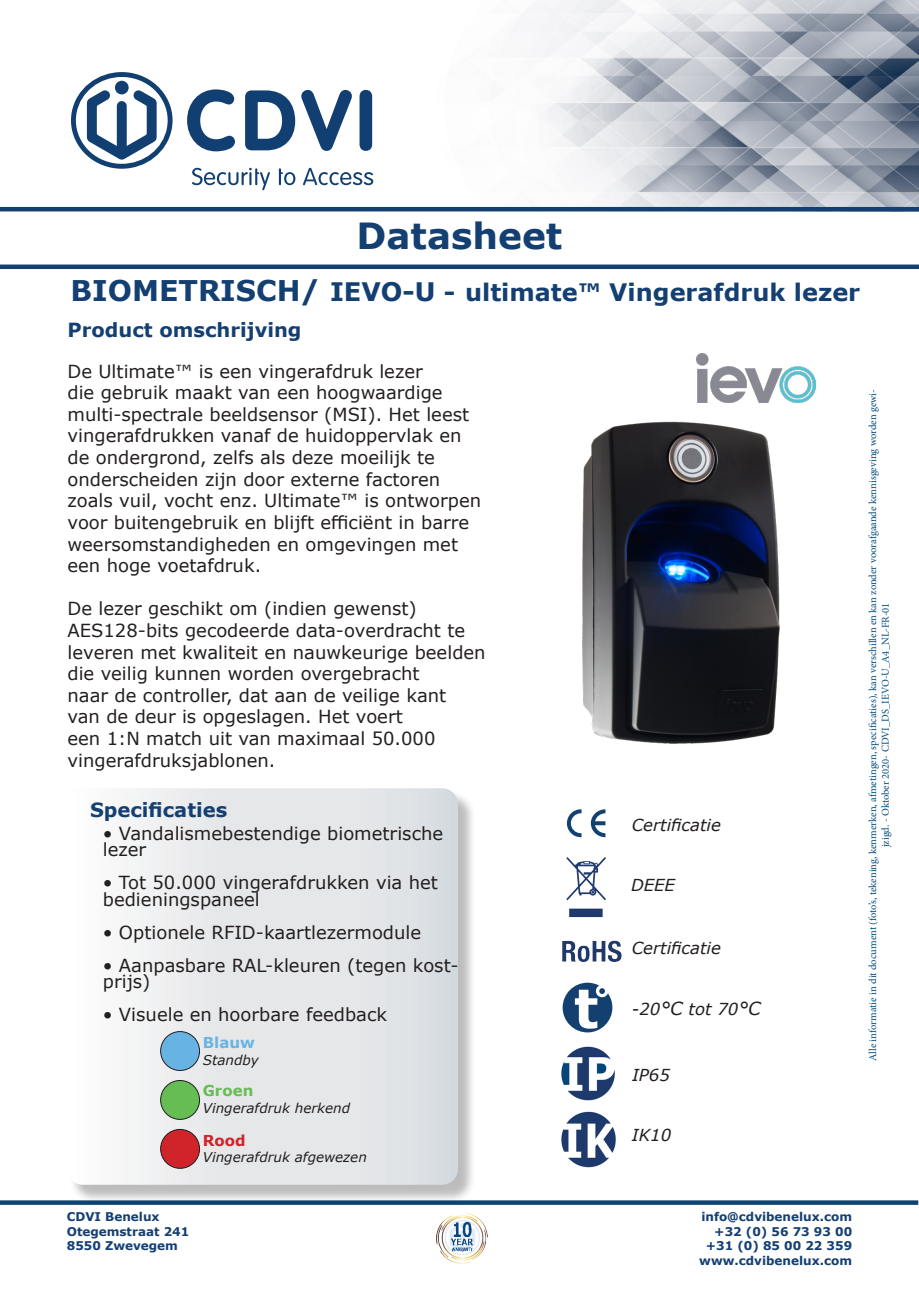
<style>
.page{position:relative;width:919px;height:1289px;background:#fff}
.page>*{position:absolute;margin:0;border:0;box-sizing:border-box;transform-origin:0 0}
.t1{font:700 36px "Verdana";color:#143f72}
.t2{font:700 24px "Verdana";color:#143f72}
.t3{font:700 19.5px "Verdana";color:#143f72}
.t4{font:18px/21.6px "Verdana";color:#231f20}
.t5{font:italic 16.5px "Verdana";color:#231f20}
.t6{font:700 15px "Verdana";color:#68b4e3}
.t7{font:700 15px "Verdana";color:#66bd54}
.t8{font:700 15px "Verdana";color:#d1232a}
.t9{font:italic 13.5px "Verdana";color:#231f20}
.t10{font:700 12px "Verdana";color:#143f72}
.t11{font:10.5px/12.6px "Minion Pro";color:#014d7f;text-align:center}
.s1{font-size:28.5px}
.s2{font-size:25.5px}
.s3{font-size:18px}
</style>
<div class="page">
<img style="left:696px;top:353px;width:119px;height:32px">
<img style="left:349px;top:0;width:569px;height:207px">
<hr style="left:0;top:207px;width:918px;height:4px;background:#143f72">
<div style="left:0;top:264px;width:918px;height:5px;background:#143f71"></div>
<svg style="left:71px;top:72px;width:102px;height:97px"></svg>
<svg style="left:192px;top:168px;width:78px;height:22px"></svg>
<svg style="left:279px;top:168px;width:16px;height:17px"></svg>
<svg style="left:303px;top:168px;width:70px;height:17px"></svg>
<svg style="left:187px;top:89px;width:48px;height:62px"></svg>
<svg style="left:245px;top:90px;width:50px;height:60px"></svg>
<svg style="left:301px;top:90px;width:51px;height:61px"></svg>
<div style="left:359px;top:90px;width:13px;height:61px;background:#113f71;border-radius:6px"></div>
<svg style="left:0;top:1200px;width:918px;height:4px;background:#21517c"></svg>
<img style="left:436px;top:1213px;width:52px;height:51px">
<div style="left:69px;top:790px;width:407px;height:413px;background:#231f20;opacity:.3"></div>
<svg style="left:69px;top:788px;width:389px;height:396px"></svg>
<svg style="left:590px;top:809px;width:15px;height:28px"></svg>
<svg style="left:567px;top:809px;width:14px;height:28px"></svg>
<svg style="left:566px;top:857px;width:40px;height:60px"></svg>
<img style="left:562px;top:940px;width:60px;height:22px">
<svg style="left:562px;top:982px;width:50px;height:50px"></svg>
<img style="left:561px;top:1046px;width:54px;height:55px">
<img style="left:582px;top:385px;width:234px;height:359px">
<img style="left:561px;top:1111px;width:55px;height:57px">
<div style="left:161px;top:1031px;width:38px;height:39px;background:#67b4e4;border-radius:50%"></div>
<div style="left:160px;top:1031px;width:40px;height:39px;border:1px solid #231f20;border-radius:50%"></div>
<div style="left:161px;top:1080px;width:38px;height:39px;background:#66bd54;border-radius:50%"></div>
<div style="left:160px;top:1080px;width:40px;height:39px;border:1px solid #231f20;border-radius:50%"></div>
<div style="left:161px;top:1129px;width:38px;height:39px;background:#d1232a;border-radius:50%"></div>
<div style="left:160px;top:1128px;width:40px;height:40px;border:1px solid #231f20;border-radius:50%"></div>
<p class="t1" style="left:356px;top:211px;width:207px">Datasheet</p>
<p class="t2" style="left:70px;top:276px;width:791px"><span class="s1">BIOMETRISCH/</span> <span class="s2">IEVO-U</span> - ultimate™ Vingerafdruk lezer</p>
<p class="t3" style="left:67px;top:316px;width:235px">Product omschrijving</p>
<p class="t4" style="left:67px;top:360px;width:415px">De Ultimate™ is een vingerafdruk lezer<br>die gebruik maakt van een hoogwaardige multi-spectrale beeldsensor (MSI). Het leest vingerafdrukken vanaf de huidoppervlak en de ondergrond, zelfs als deze moeilijk te onderscheiden zijn door externe factoren zoals vuil, vocht enz. Ultimate™ is ontworpen voor buitengebruik en blijft efficiënt in barre weersomstandigheden en omgevingen met een hoge voetafdruk.</p>
<p class="t4" style="left:67px;top:598px;width:419px">De lezer geschikt om (indien gewenst)<br>AES128-bits gecodeerde data-overdracht te leveren met kwaliteit en nauwkeurige beelden die veilig kunnen worden overgebracht<br>naar de controller, dat aan de veilige kant<br>van de deur is opgeslagen. Het voert<br>een 1:N match uit van maximaal 50.000 vingerafdruksjablonen.</p>
<p class="t3" style="left:90px;top:795px;width:139px">Specificaties</p>
<p class="t4" style="left:103px;top:824px;width:342px;line-height:16.5px">• Vandalismebestendige biometrische lezer</p>
<p class="t4" style="left:103px;top:874px;width:336px;line-height:16.5px">• Tot 50.000 vingerafdrukken via het bedieningspaneel</p>
<p class="t4" style="left:103px;top:921px;width:320px">• Optionele RFID-kaartlezermodule</p>
<p class="t4" style="left:103px;top:956px;width:357px;line-height:16.5px">• Aanpasbare RAL-kleuren (tegen kost&shy;prijs)</p>
<p class="t4" style="left:103px;top:1003px;width:286px">• Visuele en hoorbare feedback</p>
<p class="t6" style="left:203px;top:1032px;width:53px">Blauw</p>
<p class="t9" style="left:203px;top:1050px;width:58px">Standby</p>
<p class="t7" style="left:203px;top:1080px;width:52px">Groen</p>
<p class="t9" style="left:203px;top:1098px;width:149px">Vingerafdruk herkend</p>
<p class="t8" style="left:203px;top:1129px;width:44px">Rood</p>
<p class="t9" style="left:203px;top:1148px;width:166px">Vingerafdruk afgewezen</p>
<p class="t5" style="left:631px;top:814px;width:91px">Certificatie</p>
<p class="t5" style="left:631px;top:874px;width:45px">DEEE</p>
<p class="t5" style="left:631px;top:936px;width:91px">Certificatie</p>
<p class="t5" style="left:632px;top:998px;width:130px">-20<span class="s3">°C</span> tot 70<span class="s3">°C</span></p>
<p class="t5" style="left:632px;top:1063px;width:39px">IP65</p>
<p class="t5" style="left:632px;top:1123px;width:41px">IK10</p>
<p class="t11" style="left:866px;top:1061px;width:673px;rotate:-90deg">Alle informatie in dit document (foto’s, tekening, kenmerken, afmetingen, specificaties), kan verschillen en kan zonder voorafgaande kennisgeving worden gewi&shy;jzigd. - Oktober 2020- CDVI_DS_IEVO-U_A4_NL-FR-01</p>
<p class="t10" style="left:67px;top:1208px;width:94px">CDVI Benelux</p>
<p class="t10" style="left:67px;top:1222px;width:124px">Otegemstraat 241</p>
<p class="t10" style="left:67px;top:1237px;width:113px">8550 Zwevegem</p>
<p class="t10" style="left:701px;top:1208px;width:152px">info@cdvibenelux.com</p>
<p class="t10" style="left:714px;top:1222px;width:139px">+32 (0) 56 73 93 00</p>
<p class="t10" style="left:705px;top:1237px;width:148px">+31 (0) 85 00 22 359</p>
<p class="t10" style="left:699px;top:1251px;width:154px">www.cdvibenelux.com</p>
</div>
